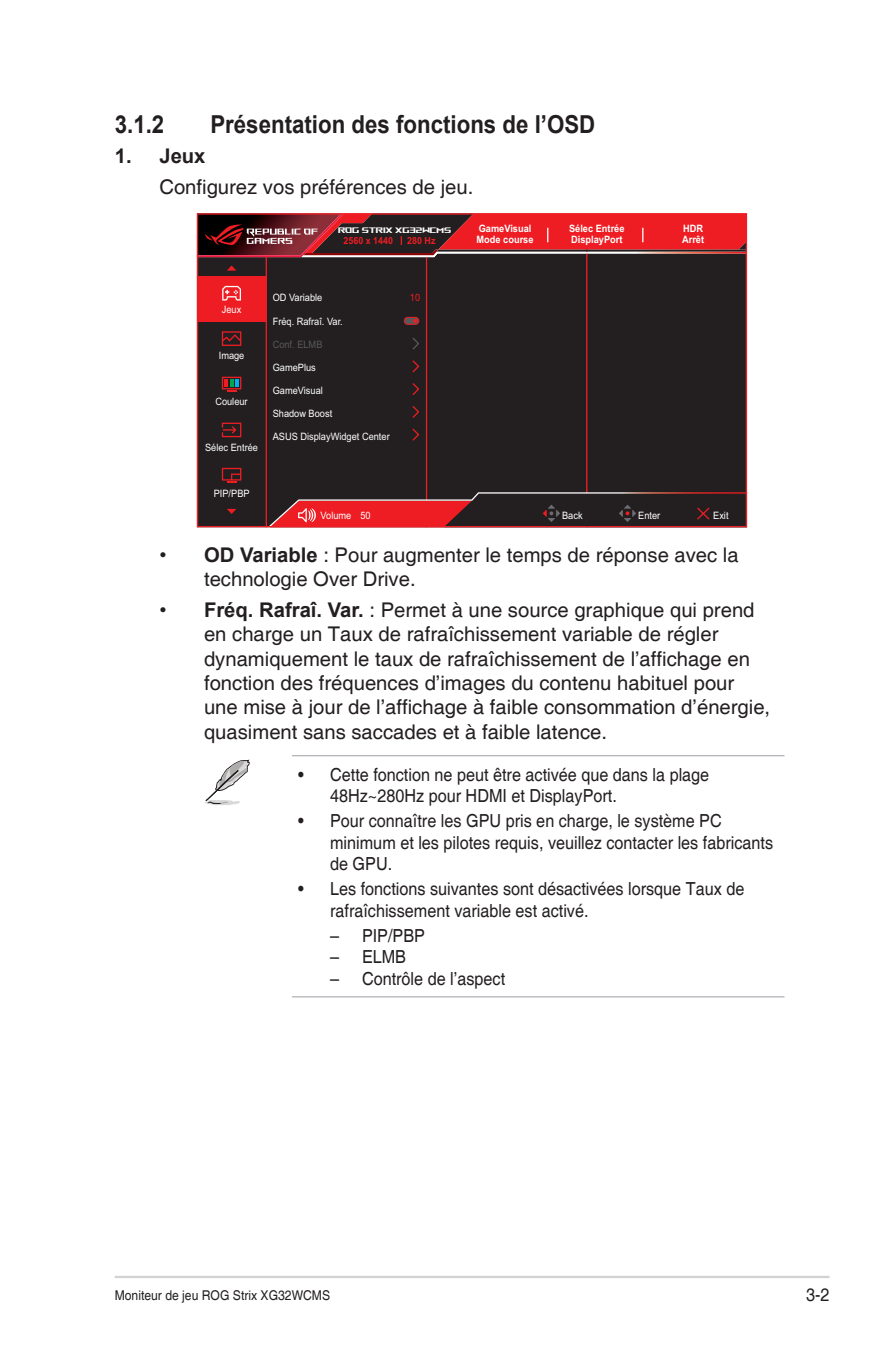
<style>
.page{position:relative;width:893px;height:1346px;background:#fff}
.page>*{position:absolute;margin:0;border:0;box-sizing:border-box;transform-origin:0 0}
.Heading_2{font:700 24.75px "Arial";color:#231f20;scale:.9 1}
.Body_Text_Indent{font:20.25px/24.3px "Helvetica";color:#231f20}
.t1{font:700 20.25px "Arial";color:#231f20}
.t2{font:18px/21.6px "Helvetica";color:#231f20;scale:.9 1}
.t3{font:13.5px "Helvetica";color:#231f20;scale:.9 1}
.t4{font:10.12px "Arial";color:#fff;scale:.91 1}
.t5{font:700 10.12px "Arial";color:#fff;scale:.91 1}
.t6{font:10.12px "Arial";color:#57585a;scale:.91 1}
.t7{font:10.12px "Arial";color:#ee1d23;scale:.91 1}
.t8{font:700 9.67px "Arial";color:#ee1d23;scale:.91 1}
.t9{font:7.88px "ROG Fonts";color:#fff}
.s1{font-family:"Arial"}
.s2{font-family:"Arial";font-weight:700}
</style>
<div class="page">
<hr style="left:115px;top:1276px;width:714px;height:2px;background:#d1d2d4">
<svg style="left:197px;top:213px;width:550px;height:314px;background:#402122"></svg>
<hr style="left:292px;top:755px;width:492px;height:1px;background:#a8a9ad">
<hr style="left:292px;top:996px;width:492px;height:1px;background:#a8a9ad">
<svg style="left:205px;top:759px;width:45px;height:46px"></svg>
<p class="Heading_2" style="left:115px;top:107px;width:57px">3.1.2</p>
<p class="Heading_2" style="left:210px;top:107px;width:429px">Présentation des fonctions de l’OSD</p>
<p class="t1" style="left:115px;top:142px;width:92px">1. Jeux</p>
<p class="Body_Text_Indent" style="left:159px;top:176px;width:316px">Configurez vos préférences de jeu.</p>
<p class="t9" style="left:338px;top:226px;width:115px">ROG STRIX XG32WCMS</p>
<p class="t8" style="left:344px;top:234px;width:56px">2560 x 1440</p>
<p class="t8" style="left:407px;top:234px;width:32px">280 Hz</p>
<p class="t4" style="left:222px;top:303px;width:23px">Jeux</p>
<p class="t4" style="left:219px;top:349px;width:30px">Image</p>
<p class="t4" style="left:215px;top:395px;width:37px">Couleur</p>
<p class="t4" style="left:205px;top:440px;width:60px">Sélec Entrée</p>
<p class="t4" style="left:214px;top:486px;width:41px">PIP/PBP</p>
<p class="t4" style="left:273px;top:291px;width:56px">OD Variable</p>
<p class="t4" style="left:273px;top:314px;width:79px">Fréq. Rafraî. Var.</p>
<p class="t6" style="left:273px;top:337px;width:56px">Conf. ELMB</p>
<p class="t4" style="left:273px;top:360px;width:49px">GamePlus</p>
<p class="t4" style="left:273px;top:383px;width:57px">GameVisual</p>
<p class="t4" style="left:273px;top:406px;width:67px">Shadow Boost</p>
<p class="t4" style="left:273px;top:429px;width:130px">ASUS DisplayWidget Center</p>
<p class="t7" style="left:410px;top:291px;width:13px">10</p>
<p class="t5" style="left:479px;top:221px;width:59px">GameVisual</p>
<p class="t5" style="left:477px;top:232px;width:64px">Mode course</p>
<p class="t5" style="left:569px;top:221px;width:62px">Sélec Entrée</p>
<p class="t5" style="left:571px;top:232px;width:58px">DisplayPort</p>
<p class="t5" style="left:683px;top:221px;width:23px">HDR</p>
<p class="t5" style="left:682px;top:232px;width:26px">Arrêt</p>
<p class="t4" style="left:321px;top:508px;width:56px">Volume 50</p>
<p class="t4" style="left:562px;top:508px;width:24px">Back</p>
<p class="t4" style="left:638px;top:508px;width:26px">Enter</p>
<p class="t4" style="left:713px;top:508px;width:18px">Exit</p>
<p class="Body_Text_Indent" style="left:204px;top:543px;width:536px;text-indent:-45px"><span class="s1">•</span> <span class="s2">OD Variable</span> : Pour augmenter le temps de réponse avec la technologie Over Drive.</p>
<p class="Body_Text_Indent" style="left:204px;top:598px;width:568px;text-indent:-45px"><span class="s1">•</span> <span class="s2">Fréq. Rafraî. Var.</span> : Permet à une source graphique qui prend en charge un Taux de rafraîchissement variable de régler dynamiquement le taux de rafraîchissement de l’affichage en fonction des fréquences d’images du contenu habituel pour une mise à jour de l’affichage à faible consommation d’énergie, quasiment sans saccades et à faible latence.</p>
<p class="t2" style="left:330px;top:764px;width:423px;text-indent:-32px">• Cette fonction ne peut être activée que dans la plage<br>48Hz~280Hz pour HDMI et DisplayPort.</p>
<p class="t2" style="left:330px;top:810px;width:494px;text-indent:-32px">• Pour connaître les GPU pris en charge, le système PC minimum et les pilotes requis, veuillez contacter les fabricants de GPU.</p>
<p class="t2" style="left:330px;top:878px;width:462px;text-indent:-32px">• Les fonctions suivantes sont désactivées lorsque Taux de rafraîchissement variable est activé.</p>
<p class="t2" style="left:330px;top:925px;width:107px">– PIP/PBP</p>
<p class="t2" style="left:330px;top:946px;width:86px">– ELMB</p>
<p class="t2" style="left:330px;top:968px;width:196px">– Contrôle de l’aspect</p>
<p class="t3" style="left:115px;top:1287px;width:241px">Moniteur de jeu ROG Strix XG32WCMS</p>
<p class="t2" style="left:806px;top:1284px;width:28px">3-2</p>
</div>
